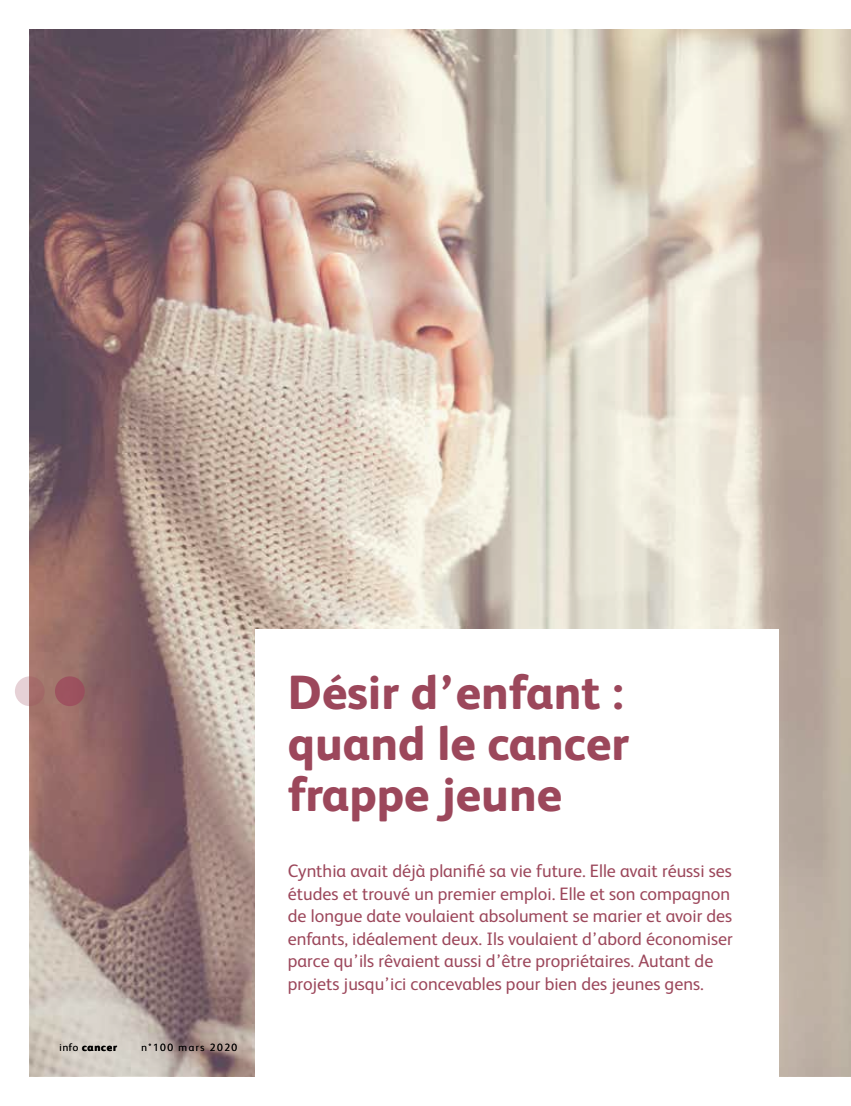
<style>
.page{position:relative;width:851px;height:1106px;background:#fff}
.page>*{position:absolute;margin:0;border:0;box-sizing:border-box;transform-origin:0 0}
.t1{font:800 48px/51px "FS Albert";color:#9c475b}
.t2{font:18px/22.5px "FS Albert";color:#9c475b}
.t3{font:300 10.5px "FS Albert";letter-spacing:.15em;color:#000}
.t4{font:800 10.5px "FS Albert";letter-spacing:.075em;color:#000}
.s1{font-weight:300}
</style>
<div class="page">
<img style="left:30px;top:30px;width:820px;height:1046px">
<div style="left:55px;top:676px;width:30px;height:30px;background:#9d525f;border-radius:50%"></div>
<svg style="left:15px;top:676px;width:30px;height:30px"></svg>
<div style="left:255px;top:629px;width:523px;height:477px;background:#fff"></div>
<p class="t4" style="left:60px;top:1039px;width:59px"><span class="s1">info</span> cancer</p>
<p class="t3" style="left:141px;top:1040px;width:97px">n°100 mars 2020</p>
<h1 class="t1" style="left:288px;top:664px;width:343px">Désir d’enfant : quand le cancer frappe jeune</h1>
<p class="t2" style="left:288px;top:859px;width:446px">Cynthia avait déjà planifié sa vie future. Elle avait réussi ses études et trouvé un premier emploi. Elle et son compagnon de longue date voulaient absolument se marier et avoir des enfants, idéalement deux. Ils voulaient d’abord économiser parce qu’ils rêvaient aussi d’être propriétaires. Autant de projets jusqu’ici concevables pour bien des jeunes gens.</p>
</div>
